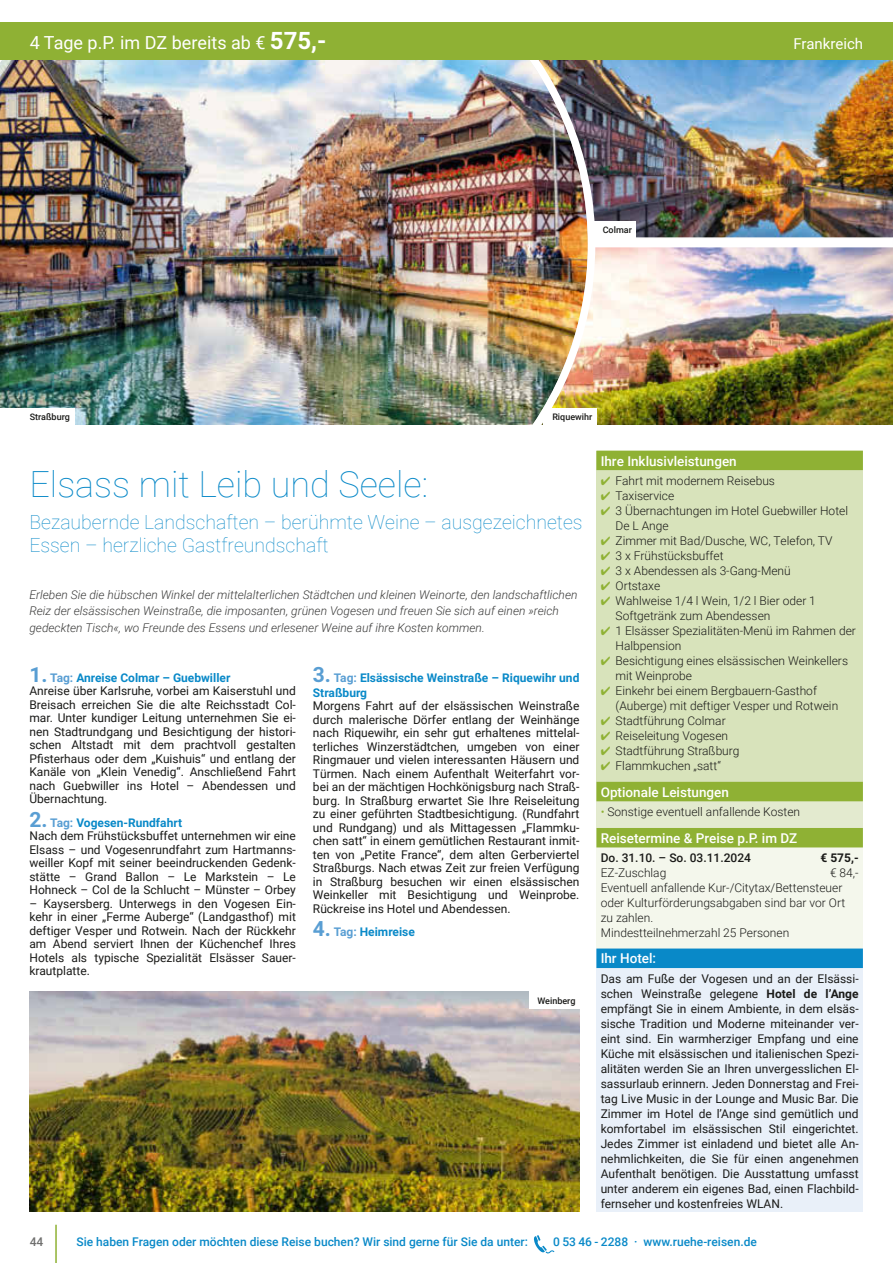
<style>
.page{position:relative;width:893px;height:1263px;background:#fff}
.page>*{position:absolute;margin:0;border:0;box-sizing:border-box;transform-origin:0 0}
.t1{font:100 36px "Roboto";color:#0989c8}
.t2{font:100 19.5px/23.4px "Roboto";color:#0989c8}
.t3{font:18px "Roboto";color:#fff}
.t4{font:15px "Roboto";color:#fff}
.t5{font:500 13.5px "Roboto";color:#fff}
.t6{font:12px/13.5px "Roboto";color:#1a1a18;text-align:justify}
.t7{font:300 12px/15px "Roboto";color:#1a1a18}
.t8{font:italic 300 12px/16.5px "Roboto";color:#3b3b3a}
.t9{font:500 12px "Roboto";color:#0989c8}
.t10{font:700 12px/15px "Roboto";color:#0989c8}
.t11{font:500 12px "Roboto";color:#1a1a18}
.t12{font:700 12px "Roboto";color:#1a1a18}
.t13{font:500 12px "Roboto";color:#6f6f6e}
.t14{font:500 9px "Roboto";color:#1a1a18}
.s1{font-weight:700;font-size:24px}
.s2{font-weight:700;font-size:21px;color:#599ed3}
.s3{font-weight:700;color:#599ed3}
.s4{font-weight:700;color:#0989c8}
.s5{font-size:21px;color:#599ed3}
.s6{color:#599ed3}
.s7{color:#8fb134}
.s8{font-weight:700}
</style>
<div class="page">
<svg style="left:533px;top:1235px;width:21px;height:18px"></svg>
<hr style="left:55px;top:1225px;width:2px;height:38px;background:#8fb134">
<img style="left:595px;top:247px;width:235px;height:178px">
<img style="left:595px;top:60px;width:235px;height:177px">
<img style="left:0;top:60px;width:595px;height:365px">
<div style="left:0;top:408px;width:75px;height:17px;background:#fff"></div>
<div style="left:593px;top:237px;width:300px;height:10px;background:#fff;border:2px solid #fff"></div>
<div style="left:594px;top:221px;width:42px;height:17px;background:#fff"></div>
<div style="left:544px;top:408px;width:53px;height:17px;background:#fff"></div>
<div style="left:596px;top:451px;width:267px;height:331px;background:#d8e3bb"></div>
<div style="left:596px;top:451px;width:267px;height:19px;background:#8fb134"></div>
<div style="left:596px;top:782px;width:267px;height:47px;background:#e3eacf"></div>
<div style="left:596px;top:782px;width:267px;height:19px;background:#8fb134"></div>
<div style="left:596px;top:829px;width:267px;height:121px;background:#f4f7ec"></div>
<div style="left:596px;top:828px;width:267px;height:19px;background:#8fb134"></div>
<div style="left:596px;top:949px;width:267px;height:263px;background:#e9f0f9"></div>
<div style="left:596px;top:948px;width:267px;height:20px;background:#0989c8"></div>
<div style="left:0;top:21px;width:893px;height:39px;background:#8fb134"></div>
<img style="left:30px;top:992px;width:550px;height:220px">
<div style="left:529px;top:992px;width:51px;height:17px;background:#fff"></div>
<img style="left:830px;top:21px;width:63px;height:450px">
<h3 class="t3" style="left:30px;top:34px;width:298px">4 Tage p.P. im DZ bereits ab € <span class="s1">575,-</span></h3>
<p class="t4" style="left:793px;top:37px;width:71px">Frankreich</p>
<p class="t14" style="left:603px;top:226px;width:31px">Colmar</p>
<p class="t14" style="left:30px;top:413px;width:42px">Straßburg</p>
<p class="t14" style="left:552px;top:410px;width:42px">Riquewihr</p>
<h1 class="t1" style="left:29px;top:470px;width:400px">Elsass mit Leib und Seele:</h1>
<h2 class="t2" style="left:29px;top:512px;width:555px">Bezaubernde Landschaften – berühmte Weine – ausgezeichnetes<br>Essen – herzliche Gastfreundschaft</h2>
<p class="t8" style="left:29px;top:587px;width:550px">Erleben Sie die hübschen Winkel der mittelalterlichen Städtchen und kleinen Weinorte, den landschaftlichen<br>Reiz der elsässischen Weinstraße, die imposanten, grünen Vogesen und freuen Sie sich auf einen »reich gedeckten Tisch«, wo Freunde des Essens und erlesener Weine auf ihre Kosten kommen.</p>
<p class="t6" style="left:29px;top:671px;width:268px;text-align:left"><span class="s2">1.</span> <span class="s3">Tag:</span> <span class="s4">Anreise Colmar – Guebwiller<br></span>Anreise über Karlsruhe, vorbei am Kaiserstuhl und Breisach erreichen Sie die alte Reichsstadt Col&shy;mar. Unter kundiger Leitung unternehmen Sie ei&shy;nen Stadtrundgang und Besichtigung der histori&shy;schen Altstadt mit dem prachtvoll gestalten Pfisterhaus oder dem „Kuishuis“ und entlang der Kanäle von „Klein Venedig“. Anschließend Fahrt nach Guebwiller ins Hotel – Abendessen und Übernachtung.</p>
<p class="t6" style="left:29px;top:816px;width:268px;text-align:left"><span class="s2">2.</span> <span class="s3">Tag:</span> <span class="s4">Vogesen-Rundfahrt<br></span>Nach dem Frühstücksbuffet unternehmen wir eine Elsass – und Vogesenrundfahrt zum Hartmanns&shy;weiller Kopf mit seiner beeindruckenden Gedenk&shy;stätte – Grand Ballon – Le Markstein – Le Hohneck – Col de la Schlucht – Münster – Orbey</p>
<p class="t6" style="left:29px;top:897px;width:268px">– Kaysersberg. Unterwegs in den Vogesen Ein&shy;kehr in einer „Ferme Auberge“ (Landgasthof) mit deftiger Vesper und Rotwein. Nach der Rückkehr am Abend serviert Ihnen der Küchenchef Ihres Hotels als typische Spezialität Elsässer Sauer&shy;krautplatte.</p>
<p class="t10" style="left:313px;top:671px;width:268px"><span class="s5">3.</span> <span class="s6">Tag:</span> Elsässische Weinstraße – Riquewihr und<br>Straßburg</p>
<p class="t6" style="left:313px;top:700px;width:268px">Morgens Fahrt auf der elsässischen Weinstraße durch malerische Dörfer entlang der Weinhänge nach Riquewihr, ein sehr gut erhaltenes mittelal&shy;terliches Winzerstädtchen, umgeben von einer Ringmauer und vielen interessanten Häusern und Türmen. Nach einem Aufenthalt Weiterfahrt vor&shy;bei an der mächtigen Hochkönigsburg nach Straß&shy;burg. In Straßburg erwartet Sie Ihre Reiseleitung zu einer geführten Stadtbesichtigung. (Rundfahrt und Rundgang) und als Mittagessen „Flammku&shy;chen satt“ in einem gemütlichen Restaurant inmit&shy;ten von „Petite France“, dem alten Gerberviertel Straßburgs. Nach etwas Zeit zur freien Verfügung in Straßburg besuchen wir einen elsässischen Weinkeller mit Besichtigung und Weinprobe.<br>Rückreise ins Hotel und Abendessen.</p>
<p class="t10" style="left:313px;top:925px;width:104px"><span class="s5">4.</span> <span class="s6">Tag:</span> Heimreise</p>
<p class="t14" style="left:537px;top:997px;width:40px">Weinberg</p>
<p class="t5" style="left:601px;top:455px;width:138px">Ihre Inklusivleistungen</p>
<p class="t7" style="left:601px;top:474px;width:176px"><span class="s7">✔</span> Fahrt mit modernem Reisebus</p>
<p class="t7" style="left:601px;top:489px;width:75px"><span class="s7">✔</span> Taxiservice</p>
<p class="t7" style="left:616px;top:504px;width:234px;text-indent:-15px"><span class="s7">✔</span> 3 Übernachtungen im Hotel Guebwiller Hotel<br>De L Ange</p>
<p class="t7" style="left:601px;top:534px;width:233px"><span class="s7">✔</span> Zimmer mit Bad/Dusche, WC, Telefon, TV</p>
<p class="t7" style="left:601px;top:549px;width:124px"><span class="s7">✔</span> 3 x Frühstücksbuffet</p>
<p class="t7" style="left:601px;top:564px;width:192px"><span class="s7">✔</span> 3 x Abendessen als 3-Gang-Menü</p>
<p class="t7" style="left:601px;top:579px;width:61px"><span class="s7">✔</span> Ortstaxe</p>
<p class="t7" style="left:616px;top:594px;width:202px;text-indent:-15px"><span class="s7">✔</span> Wahlweise 1/4 l Wein, 1/2 l Bier oder 1<br>Softgetränk zum Abendessen</p>
<p class="t7" style="left:616px;top:624px;width:242px;text-indent:-15px"><span class="s7">✔</span> 1 Elsässer Spezialitäten-Menü im Rahmen der<br>Halbpension</p>
<p class="t7" style="left:616px;top:654px;width:234px;text-indent:-15px"><span class="s7">✔</span> Besichtigung eines elsässischen Weinkellers mit Weinprobe</p>
<p class="t7" style="left:616px;top:684px;width:224px;text-indent:-15px"><span class="s7">✔</span> Einkehr bei einem Bergbauern-Gasthof (Auberge) mit deftiger Vesper und Rotwein</p>
<p class="t7" style="left:601px;top:714px;width:127px"><span class="s7">✔</span> Stadtführung Colmar</p>
<p class="t7" style="left:601px;top:729px;width:129px"><span class="s7">✔</span> Reiseleitung Vogesen</p>
<p class="t7" style="left:601px;top:744px;width:140px"><span class="s7">✔</span> Stadtführung Straßburg</p>
<p class="t7" style="left:601px;top:759px;width:122px"><span class="s7">✔</span> Flammkuchen „satt“</p>
<p class="t5" style="left:601px;top:786px;width:130px">Optionale Leistungen</p>
<p class="t7" style="left:601px;top:805px;width:201px"><span class="s7">•</span> Sonstige eventuell anfallende Kosten</p>
<p class="t5" style="left:601px;top:828px;width:198px">Reisetermine &amp; Preise p.P. im DZ</p>
<p class="t11" style="left:601px;top:849px;width:152px">Do. 31.10. – So. 03.11.2024</p>
<p class="t12" style="left:820px;top:853px;width:40px">€ 575,-</p>
<p class="t7" style="left:601px;top:866px;width:67px">EZ-Zuschlag</p>
<p class="t7" style="left:601px;top:866px;width:259px;text-indent:229px">€ 84,-<br>Eventuell anfallende Kur-/Citytax/Bettensteuer oder Kulturförderungsabgaben sind bar vor Ort zu zahlen.<br>Mindestteilnehmerzahl 25 Personen</p>
<p class="t5" style="left:601px;top:953px;width:57px">Ihr Hotel:</p>
<p class="t6" style="left:601px;top:972px;width:259px;line-height:15px">Das am Fuße der Vogesen und an der Elsässi&shy;schen Weinstraße gelegene <span class="s8">Hotel de l’Ange </span>empfängt Sie in einem Ambiente, in dem elsäs&shy;sische Tradition und Moderne miteinander ver&shy;eint sind. Ein warmherziger Empfang und eine Küche mit elsässischen und italienischen Spezi&shy;alitäten werden Sie an Ihren unvergesslichen El&shy;sassurlaub erinnern. Jeden Donnerstag and Frei&shy;tag Live Music in der Lounge and Music Bar. Die Zimmer im Hotel de l’Ange sind gemütlich und komfortabel im elsässischen Stil eingerichtet.<br>Jedes Zimmer ist einladend und bietet alle An&shy;nehmlichkeiten, die Sie für einen angenehmen Aufenthalt benötigen. Die Ausstattung umfasst unter anderem ein eigenes Bad, einen Flachbild&shy;fernseher und kostenfreies WLAN.</p>
<p class="t13" style="left:30px;top:1233px;width:15px">44</p>
<p class="t9" style="left:77px;top:1237px;width:453px">Sie haben Fragen oder möchten diese Reise buchen? Wir sind gerne für Sie da unter:</p>
<p class="t9" style="left:553px;top:1233px;width:205px">0 53 46 - 2288 · www.ruehe-reisen.de</p>
</div>
